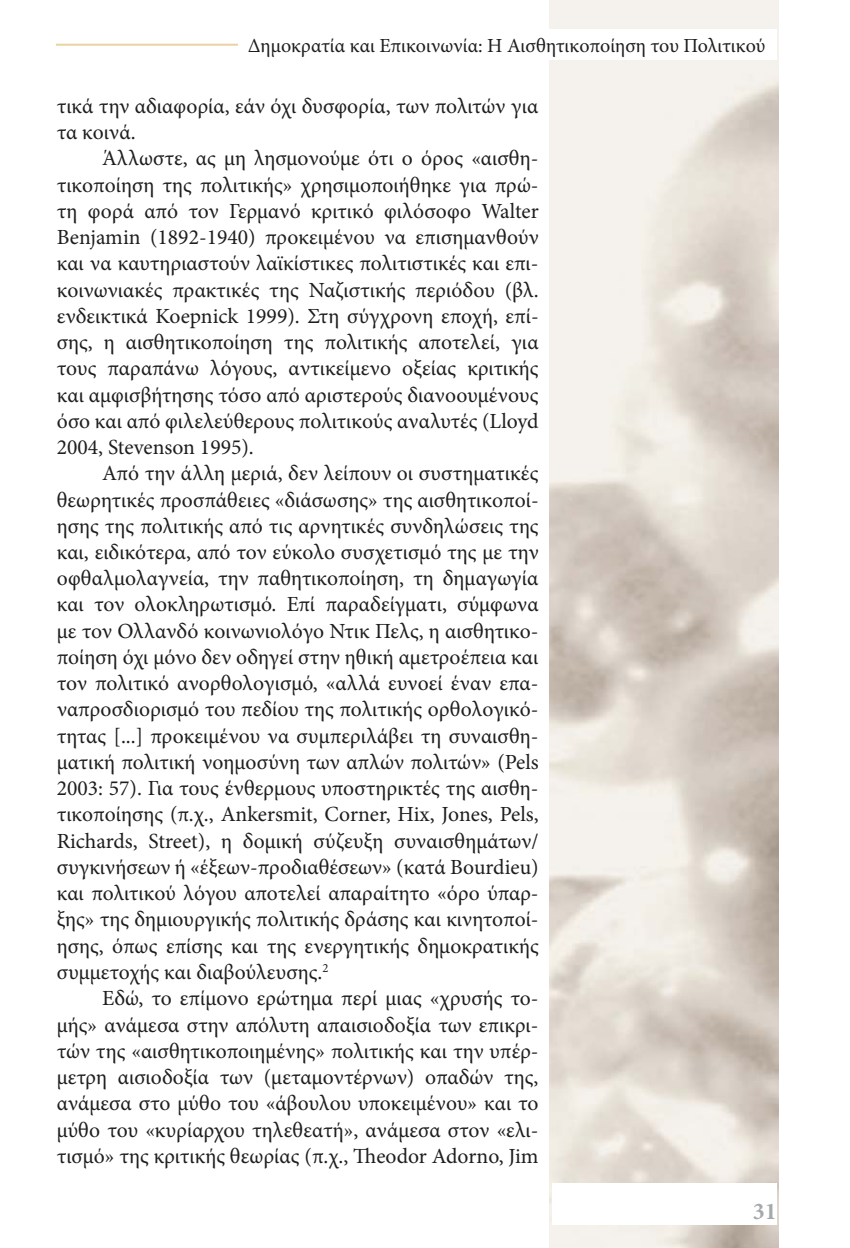
<style>
.page{position:relative;width:850px;height:1248px;background:#fff}
.page>*{position:absolute;margin:0;border:0;box-sizing:border-box;transform-origin:0 0}
.t1{font:700 24px "Minion Pro";color:#a6a9ab}
.t2{font:21.6px/26.2px "Minion Pro";color:#1f1d1d;text-align:justify}
.t3{font:20px "Minion Pro";color:#1f1d1d}
</style>
<div class="page">
<hr style="left:56px;top:44px;width:720px;height:2px;background:#e9d3a2">
<div style="left:238px;top:29px;width:539px;height:31px;background:#fff"></div>
<p class="t3" style="left:248px;top:38px;width:519px">Δημοκρατία και Επικοινωνία: Η Αισθητικοποίηση του Πολιτικού</p>
<p class="t2" style="left:57px;top:95px;width:483px">τικά την αδιαφορία, εάν όχι δυσφορία, των πολιτών για τα κοινά.</p>
<p class="t2" style="left:57px;top:147px;width:484px;text-indent:45px">Άλλωστε, ας μη λησμονούμε ότι ο όρος «αισθη&shy;τικοποίηση της πολιτικής» χρησιμοποιήθηκε για πρώ&shy;τη φορά από τον Γερμανό κριτικό φιλόσοφο Walter Benjamin (1892-1940) προκειμένου να επισημανθούν και να καυτηριαστούν λαϊκίστικες πολιτιστικές και επι&shy;κοινωνιακές πρακτικές της Ναζιστικής περιόδου (βλ. ενδεικτικά Koepnick 1999). Στη σύγχρονη εποχή, επί&shy;σης, η αισθητικοποίηση της πολιτικής αποτελεί, για τους παραπάνω λόγους, αντικείμενο οξείας κριτικής και αμφισβήτησης τόσο από αριστερούς διανοουμένους όσο και από φιλελεύθερους πολιτικούς αναλυτές (Lloyd 2004, Stevenson 1995).</p>
<p class="t2" style="left:57px;top:462px;width:484px;text-indent:45px">Από την άλλη μεριά, δεν λείπουν οι συστηματικές θεωρητικές προσπάθειες «διάσωσης» της αισθητικοποί&shy;ησης της πολιτικής από τις αρνητικές συνδηλώσεις της και, ειδικότερα, από τον εύκολο συσχετισμό της με την οφθαλμολαγνεία, την παθητικοποίηση, τη δημαγωγία και τον ολοκληρωτισμό. Επί παραδείγματι, σύμφωνα με τον Ολλανδό κοινωνιολόγο Ντικ Πελς, η αισθητικο&shy;ποίηση όχι μόνο δεν οδηγεί στην ηθική αμετροέπεια και τον πολιτικό ανορθολογισμό, «αλλά ευνοεί έναν επα&shy;ναπροσδιορισμό του πεδίου της πολιτικής ορθολογικό&shy;τητας [...] προκειμένου να συμπεριλάβει τη συναισθη&shy;ματική πολιτική νοημοσύνη των απλών πολιτών» (Pels 2003: 57). Για τους ένθερμους υποστηρικτές της αισθη&shy;τικοποίησης (π.χ., Ankersmit, Corner, Hix, Jones, Pels, Richards, Street), η δομική σύζευξη συναισθημάτων/ συγκινήσεων ή «έξεων-προδιαθέσεων» (κατά Bourdieu) και πολιτικού λόγου αποτελεί απαραίτητο «όρο ύπαρ&shy;ξης» της δημιουργικής πολιτικής δράσης και κινητοποί&shy;ησης, όπως επίσης και της ενεργητικής δημοκρατικής συμμετοχής και διαβούλευσης.<sup>2</sup></p>
<p class="t2" style="left:57px;top:987px;width:483px;text-indent:45px">Εδώ, το επίμονο ερώτημα περί μιας «χρυσής το&shy;μής» ανάμεσα στην απόλυτη απαισιοδοξία των επικρι&shy;τών της «αισθητικοποιημένης» πολιτικής και την υπέρ&shy;μετρη αισιοδοξία των (μεταμοντέρνων) οπαδών της, ανάμεσα στο μύθο του «άβουλου υποκειμένου» και το μύθο του «κυρίαρχου τηλεθεατή», ανάμεσα στον «ελι&shy;τισμό» της κριτικής θεωρίας (π.χ., Theodor Adorno, Jim</p>
<p class="t1" style="left:753px;top:1196px;width:25px">31</p>
</div>
